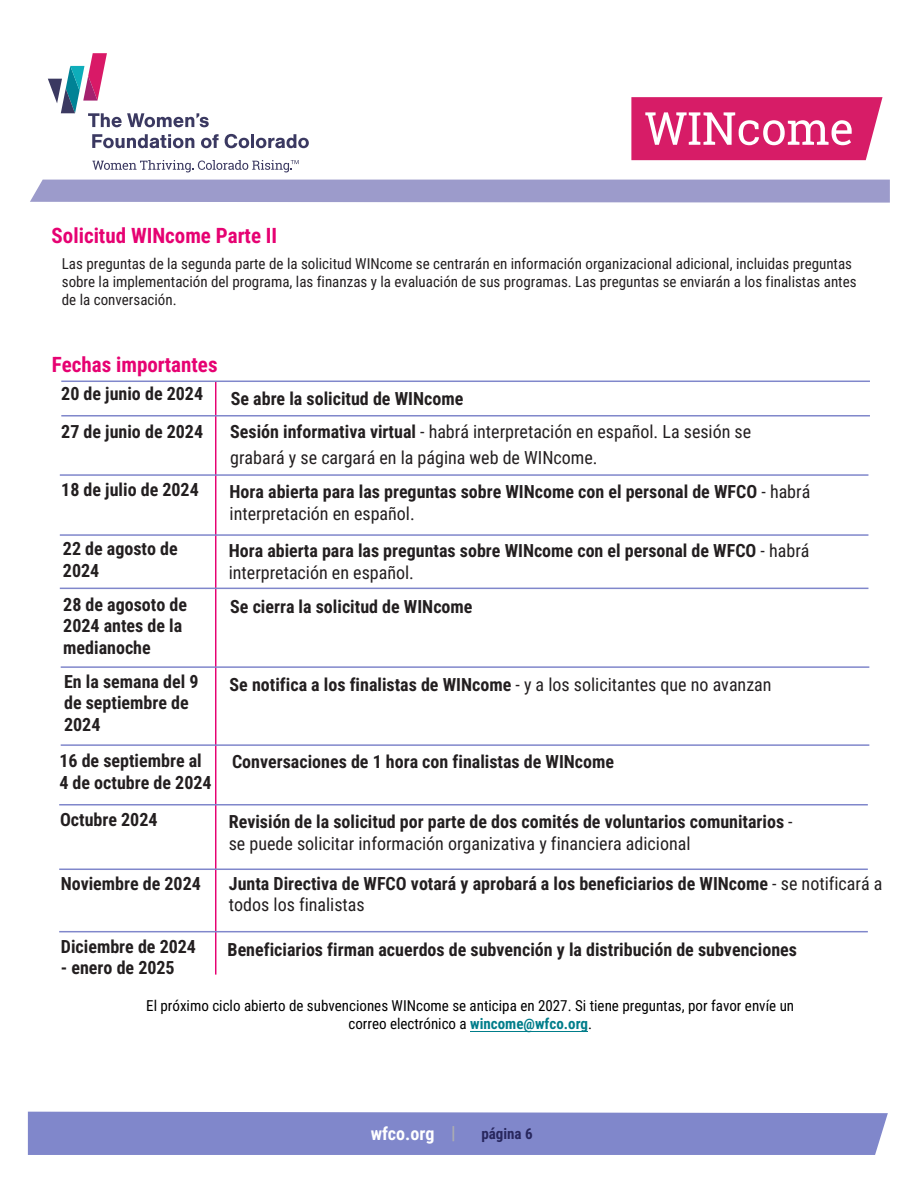
<style>
.page{position:relative;width:918px;height:1188px;background:#fff}
.page>*{position:absolute;margin:0;border:0;box-sizing:border-box;transform-origin:0 0}
.t1{font:700 21px "Roboto Condensed";color:#e60272}
.t2{font:700 21px "Roboto Condensed";color:#e60272}
.t3{font:700 18px/21.6px "Roboto Condensed";color:#231f20}
.t4{font:18px/26.1px "Roboto Condensed";color:#231f20}
.t5{font:700 18px "Roboto Condensed";color:#231f20}
.t6{font:700 18px "Roboto Condensed";color:#fff}
.t7{font:15px/18px "Roboto Condensed";color:#231f20}
.t8{font:15px/18px "Roboto Condensed";color:#000;text-align:center}
.t9{font:700 15px "Roboto Condensed";color:#28275e}
.s1{font-style:inherit}
.s2{font-weight:700}
.s3{font-weight:400}
.s4{font-weight:700;color:#007d8a}
.s5{color:#acadb1}
</style>
<div class="page">
<svg style="left:631px;top:97px;width:252px;height:63px;background:#de4582"></svg>
<svg style="left:92px;top:134px;width:102px;height:14px"></svg>
<svg style="left:201px;top:134px;width:18px;height:14px"></svg>
<svg style="left:225px;top:134px;width:24px;height:14px"></svg>
<hr style="left:251px;top:134px;width:3px;height:14px;background:#3b3961">
<svg style="left:256px;top:134px;width:53px;height:14px"></svg>
<svg style="left:48px;top:53px;width:161px;height:74px"></svg>
<svg style="left:92px;top:160px;width:207px;height:12px"></svg>
<div style="left:30px;top:180px;width:860px;height:23px;background:#9c9bcb"></div>
<div style="left:28px;top:1112px;width:860px;height:43px;background:#8087cb"></div>
<hr style="left:215px;top:381px;width:2px;height:594px;background:#e60272">
<hr style="left:61px;top:381px;width:809px;height:1px;background:#8087cb">
<hr style="left:61px;top:415px;width:809px;height:2px;background:#8087cb">
<hr style="left:59px;top:931px;width:809px;height:1px;background:#8087cb">
<hr style="left:59px;top:804px;width:809px;height:2px;background:#8087cb">
<hr style="left:59px;top:869px;width:809px;height:1px;background:#8087cb">
<hr style="left:60px;top:474px;width:808px;height:2px;background:#8087cb">
<hr style="left:60px;top:534px;width:808px;height:2px;background:#8087cb">
<hr style="left:61px;top:666px;width:808px;height:2px;background:#8087cb">
<hr style="left:60px;top:588px;width:808px;height:1px;background:#8087cb">
<hr style="left:61px;top:744px;width:808px;height:2px;background:#8087cb">
<hr style="left:470px;top:1032px;width:118px;height:1px;background:#007d8a">
<p class="t1" style="left:52px;top:221px;width:227px">Solicitud WINcome Parte I<span class="s1">I</span></p>
<p class="t7" style="left:62px;top:254px;width:796px">Las preguntas de la segunda parte de la solicitud WINcome se centrarán en información organizacional adicional, incluidas preguntas sobre la implementación del programa, las finanzas y la evaluación de sus programas. Las preguntas se enviarán a los finalistas antes de la conversación.</p>
<p class="t2" style="left:52px;top:350px;width:167px">Fechas importantes</p>
<p class="t3" style="left:61px;top:382px;width:143px">20 de junio de 2024</p>
<p class="t3" style="left:231px;top:387px;width:234px">Se abre la solicitud de WINcome</p>
<p class="t3" style="left:61px;top:420px;width:143px">27 de junio de 2024</p>
<p class="t4" style="left:230px;top:418px;width:523px"><span class="s2">Sesión informativa virtual</span> - habrá interpretación en español. La sesión se grabará y se cargará en la página web de WINcome.</p>
<p class="t3" style="left:230px;top:480px;width:582px">Hora abierta para las preguntas sobre WINcome con el personal de WFCO <span class="s3">- habrá interpretación en español.</span></p>
<p class="t3" style="left:61px;top:478px;width:139px">18 de julio de 2024</p>
<p class="t3" style="left:63px;top:537px;width:116px">22 de agosto de<br>2024</p>
<p class="t3" style="left:229px;top:539px;width:582px">Hora abierta para las preguntas sobre WINcome con el personal de WFCO <span class="s3">- habrá interpretación en español.</span></p>
<p class="t3" style="left:63px;top:593px;width:125px">28 de agosoto de<br>2024 antes de la medianoche</p>
<p class="t3" style="left:230px;top:595px;width:244px">Se cierra la solicitud de WINcome</p>
<p class="t3" style="left:64px;top:670px;width:136px">En la semana del 9 de septiembre de<br>2024</p>
<p class="t3" style="left:230px;top:673px;width:544px">Se notifica a los finalistas de WINcome <span class="s3">- y a los solicitantes que no avanzan</span></p>
<p class="t3" style="left:59px;top:749px;width:154px">16 de septiembre al<br>4 de octubre de 2024</p>
<p class="t3" style="left:232px;top:750px;width:384px">Conversaciones de 1 hora con finalistas de WINcome</p>
<p class="t5" style="left:60px;top:807px;width:99px">Oc<span class="s1">tubre</span> 2024</p>
<p class="t3" style="left:229px;top:811px;width:566px">Revisión de la solicitud por parte de dos comités de voluntarios comunitarios <span class="s3">- se puede solicitar información organizativa y financiera adicional</span></p>
<p class="t3" style="left:61px;top:872px;width:142px"><span class="s1">Nov</span>iembre de <span class="s1">2024</span></p>
<p class="t3" style="left:229px;top:872px;width:655px">Junta Directiva de WFCO votará y aprobará a los beneficiarios de WINcome <span class="s3">- se notificará a todos los finalistas</span></p>
<p class="t3" style="left:61px;top:935px;width:137px">Diciembre de 2024</p>
<p class="t3" style="left:61px;top:956px;width:115px">- enero de 2025</p>
<p class="t3" style="left:228px;top:938px;width:571px">Beneficiarios firman acuerdos de subvención y la distribución de subvenciones</p>
<p class="t8" style="left:146px;top:997px;width:649px">El próximo ciclo abierto de subvenciones WINcome se anticipa en 2027. Si tiene preguntas, por favor envíe un correo electrónico a <span class="s4">wincome@wfco.org</span>.</p>
<p class="t6" style="left:371px;top:1121px;width:86px">wfco.org <span class="s5">|</span></p>
<p class="t9" style="left:481px;top:1124px;width:53px">página 6</p>
</div>
